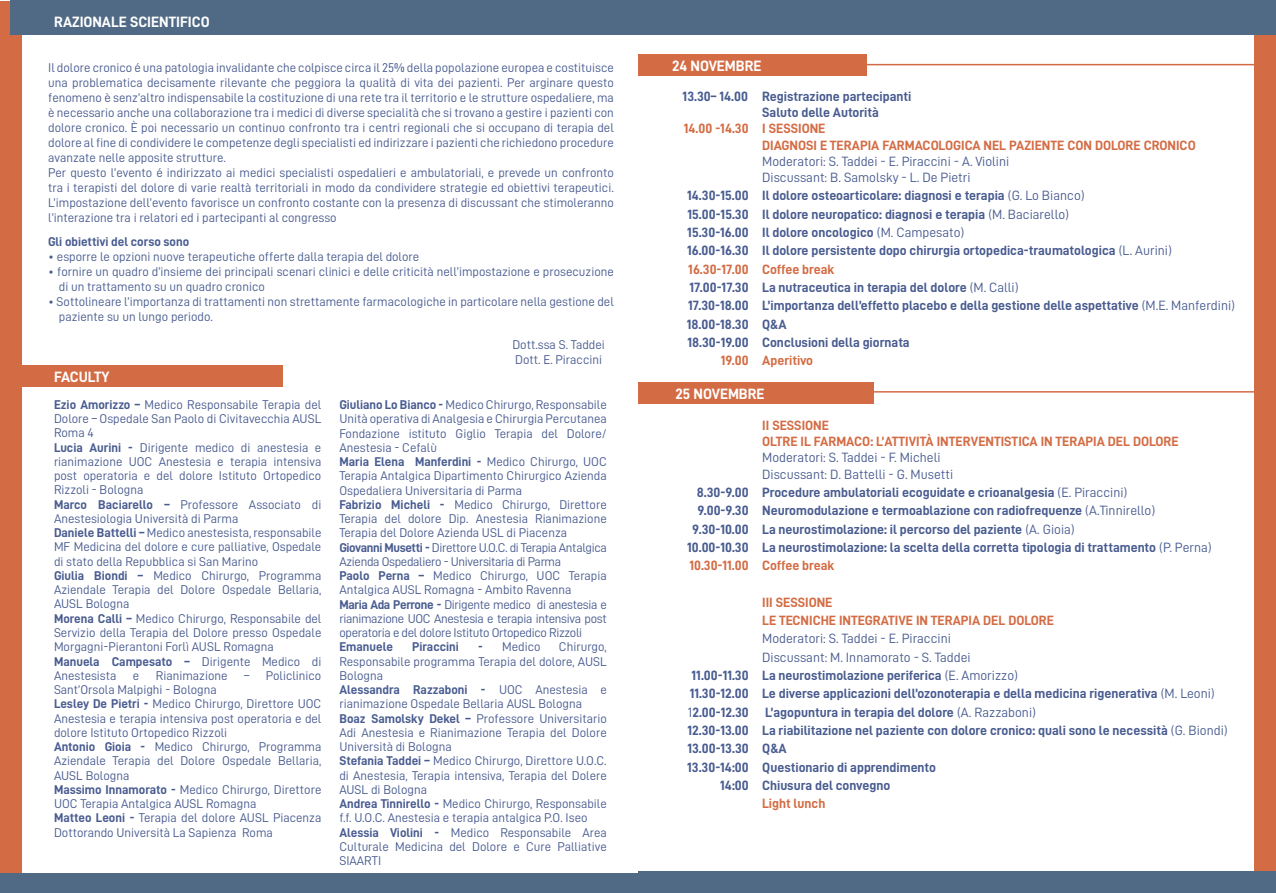
<style>
.page{position:relative;width:1276px;height:893px;background:#fff}
.page>*{position:absolute;margin:0;border:0;box-sizing:border-box;transform-origin:0 0}
.t1{font:15px "D DIN Bold";color:#fff}
.t2{font:13.5px/18.3px "D DIN Bold";color:#495c90}
.t3{font:13.5px/16.2px "D DIN Bold";color:#d36c44}
.t4{font:13.5px/16.2px "D DIN";color:#495c90}
.t5{font:12.75px/14.2px "D DIN";color:#495c90}
.t6{font:12.75px "D DIN Bold";color:#495c90}
.t7{font:12.75px/15.3px "D DIN";color:#4a5c8f}
.s1{font-family:"D DIN Bold"}
.s2{font-family:"D DIN"}
.s3{color:#d36c44}
</style>
<div class="page">
<div style="left:1254px;top:1px;width:22px;height:871px;background:#d36c44"></div>
<div style="left:638px;top:54px;width:229px;height:21px;background:#d36c44"></div>
<hr style="left:867px;top:64px;width:409px;height:1px;background:#d36c44">
<div style="left:638px;top:382px;width:235px;height:21px;background:#d36c44"></div>
<hr style="left:873px;top:391px;width:403px;height:2px;background:#d36c44">
<div style="left:638px;top:0;width:638px;height:34px;background:#506a85"></div>
<div style="left:638px;top:872px;width:638px;height:21px;background:#506a85"></div>
<div style="left:0;top:1px;width:21px;height:872px;background:#d36c44"></div>
<div style="left:0;top:873px;width:638px;height:20px;background:#506a85"></div>
<div style="left:11px;top:0;width:627px;height:34px;background:#506a85"></div>
<div style="left:11px;top:365px;width:272px;height:22px;background:#d36c44"></div>
<p class="t1" style="left:54px;top:14px;width:157px">RAZIONALE SCIENTIFICO</p>
<p class="t5" style="left:48px;top:60px;width:567px;line-height:15px">Il dolore cronico é una patologia invalidante che colpisce circa il 25% della popolazione europea e costituisce una problematica decisamente rilevante che peggiora la qualità di vita dei pazienti. Per arginare questo fenomeno è senz’altro indispensabile la costituzione di una rete tra il territorio e le strutture ospedaliere, ma è necessario anche una collaborazione tra i medici di diverse specialità che si trovano a gestire i pazienti con dolore cronico. È poi necessario un continuo confronto tra i centri regionali che si occupano di terapia del dolore al fine di condividere le competenze degli specialisti ed indirizzare i pazienti che richiedono procedure avanzate nelle apposite strutture.<br>Per questo l’evento é indirizzato ai medici specialisti ospedalieri e ambulatoriali, e prevede un confronto tra i terapisti del dolore di varie realtà territoriali in modo da condividere strategie ed obiettivi terapeutici.<br>L’impostazione dell’evento favorisce un confronto costante con la presenza di discussant che stimoleranno l’interazione tra i relatori ed i partecipanti al congresso</p>
<p class="t6" style="left:48px;top:234px;width:143px">Gli obiettivi del corso sono</p>
<p class="t5" style="left:48px;top:249px;width:372px">• esporre le opzioni nuove terapeutiche offerte dalla terapia del dolore</p>
<p class="t5" style="left:59px;top:264px;width:556px;line-height:15px;text-indent:-11px">• fornire un quadro d’insieme dei principali scenari clinici e delle criticità nell’impostazione e prosecuzione di un trattamento su un quadro cronico</p>
<p class="t5" style="left:59px;top:294px;width:556px;line-height:15px;text-indent:-11px">• Sottolineare l’importanza di trattamenti non strettamente farmacologiche in particolare nella gestione del paziente su un lungo periodo.</p>
<p class="t1" style="left:54px;top:369px;width:57px">FACULTY</p>
<p class="t5" style="left:54px;top:397px;width:269px"><span class="s1">Ezio Amorizzo –</span> Medico Responsabile Terapia del Dolore – Ospedale San Paolo di Civitavecchia AUSL Roma 4<br><span class="s1">Lucia Aurini -</span> Dirigente medico di anestesia e rianimazione UOC Anestesia e terapia intensiva post operatoria e del dolore Istituto Ortopedico Rizzoli - Bologna<br><span class="s1">Marco Baciarello –</span> Professore Associato di Anestesiologia Università di Parma<br><span class="s1">Daniele Battelli –</span> Medico anestesista, responsabile MF Medicina del dolore e cure palliative, Ospedale di stato della Repubblica si San Marino<br><span class="s1">Giulia Biondi –</span> Medico Chirurgo, Programma Aziendale Terapia del Dolore Ospedale Bellaria, AUSL Bologna<br><span class="s1">Morena Calli –</span> Medico Chirurgo, Responsabile del Servizio della Terapia del Dolore presso Ospedale Morgagni-Pierantoni Forlì AUSL Romagna</p>
<p class="t6" style="left:54px;top:654px;width:269px">Manuela Campesato – <span class="s2">Dirigente Medico di</span></p>
<p class="t5" style="left:54px;top:668px;width:64px">Anestesista</p>
<p class="t5" style="left:133px;top:668px;width:8px">e</p>
<p class="t5" style="left:156px;top:668px;width:73px">Rianimazione</p>
<p class="t5" style="left:244px;top:668px;width:79px">– Policlinico</p>
<p class="t5" style="left:54px;top:682px;width:269px">Sant’Orsola Malpighi - Bologna<br><span class="s1">Lesley De Pietri -</span> Medico Chirurgo, Direttore UOC Anestesia e terapia intensiva post operatoria e del dolore Istituto Ortopedico Rizzoli<br><span class="s1">Antonio Gioia -</span> Medico Chirurgo, Programma Aziendale Terapia del Dolore Ospedale Bellaria, AUSL Bologna<br><span class="s1">Massimo Innamorato -</span> Medico Chirurgo, Direttore UOC Terapia Antalgica AUSL Romagna<br><span class="s1">Matteo Leoni -</span> Terapia del dolore AUSL Piacenza Dottorando Università La Sapienza Roma</p>
<p class="t7" style="left:512px;top:336px;width:94px">Dott.ssa S. Taddei<br>Dott. E. Piraccini</p>
<p class="t5" style="left:339px;top:397px;width:269px;text-align:justify"><span class="s1">Giuliano Lo Bianco -</span> Medico Chirurgo, Responsabile Unità operativa di Analgesia e Chirurgia Percutanea Fondazione istituto Giglio Terapia del Dolore/ Anestesia - Cefalù</p>
<p class="t6" style="left:339px;top:455px;width:269px">Maria Elena Manferdini - <span class="s2">Medico Chirurgo, UOC</span></p>
<p class="t5" style="left:339px;top:469px;width:269px">Terapia Antalgica Dipartimento Chirurgico Azienda Ospedaliera Universitaria di Parma<br><span class="s1">Fabrizio Micheli -</span> Medico Chirurgo, Direttore Terapia del dolore Dip. Anestesia Rianimazione Terapia del Dolore Azienda USL di Piacenza <span class="s1">Giovanni Musetti -</span> Direttore U.O.C. di Terapia Antalgica Azienda Ospedaliero - Universitaria di Parma<br><span class="s1">Paolo Perna –</span> Medico Chirurgo, UOC Terapia Antalgica AUSL Romagna - Ambito Ravenna<br><span class="s1">Maria Ada Perrone -</span> Dirigente medico di anestesia e rianimazione UOC Anestesia e terapia intensiva post operatoria e del dolore Istituto Ortopedico Rizzoli</p>
<p class="t6" style="left:339px;top:640px;width:55px">Emanuele</p>
<p class="t6" style="left:412px;top:640px;width:48px">Piraccini</p>
<p class="t5" style="left:478px;top:640px;width:64px"><span class="s1">-</span> Medico</p>
<p class="t5" style="left:339px;top:640px;width:269px;text-align:justify;text-indent:220px">Chirurgo, Responsabile programma Terapia del dolore, AUSL Bologna</p>
<p class="t6" style="left:339px;top:683px;width:269px">Alessandra Razzaboni - <span class="s2">UOC Anestesia e</span></p>
<p class="t5" style="left:339px;top:697px;width:269px">rianimazione Ospedale Bellaria AUSL Bologna <span class="s1">Boaz Samolsky Dekel –</span> Professore Universitario Adi Anestesia e Rianimazione Terapia del Dolore Università di Bologna<br><span class="s1">Stefania Taddei –</span> Medico Chirurgo, Direttore U.O.C. di Anestesia, Terapia intensiva, Terapia del Dolere AUSL di Bologna<br><span class="s1">Andrea Tinnirello -</span> Medico Chirurgo, Responsabile f.f. U.O.C. Anestesia e terapia antalgica P.O. Iseo <span class="s1">Alessia Violini -</span> Medico Responsabile Area Culturale Medicina del Dolore e Cure Palliative SIAARTI</p>
<p class="t1" style="left:672px;top:57px;width:91px">24 NOVEMBRE</p>
<p class="t2" style="left:762px;top:88px;width:151px;line-height:16.2px;text-indent:-80px">13.30– 14.00 Registrazione partecipanti<br>Saluto delle Autorità</p>
<p class="t3" style="left:762px;top:120px;width:435px;text-indent:-78px">14.00 -14.30 I SESSIONE<br>DIAGNOSI E TERAPIA FARMACOLOGICA NEL PAZIENTE CON DOLORE CRONICO</p>
<p class="t4" style="left:762px;top:153px;width:249px">Moderatori: S. Taddei - E. Piraccini - A. Violini<br>Discussant: B. Samolsky - L. De Pietri</p>
<p class="t2" style="left:687px;top:186px;width:550px">14.30-15.00 Il dolore osteoarticolare: diagnosi e terapia <span class="s2">(G. Lo Bianco)<br></span>15.00-15.30 Il dolore neuropatico: diagnosi e terapia <span class="s2">(M. Baciarello)<br></span>15.30-16.00 Il dolore oncologico <span class="s2">(M. Campesato)<br></span>16.00-16.30 Il dolore persistente dopo chirurgia ortopedica-traumatologica <span class="s2">(L. Aurini)<br></span><span class="s3">16.30-17.00 Coffee break<br></span>17.00-17.30 La nutraceutica in terapia del dolore <span class="s2">(M. Calli)<br></span>17.30-18.00 L’importanza dell’effetto placebo e della gestione delle aspettative <span class="s2">(M.E. Manferdini)<br></span>18.00-18.30 Q&amp;A<br>18.30-19.00 Conclusioni della giornata</p>
<p class="t3" style="left:721px;top:352px;width:94px">19.00 Aperitivo</p>
<p class="t1" style="left:675px;top:385px;width:91px">25 NOVEMBRE</p>
<p class="t3" style="left:762px;top:417px;width:418px">II SESSIONE<br>OLTRE IL FARMACO: L’ATTIVITÀ INTERVENTISTICA IN TERAPIA DEL DOLORE</p>
<p class="t4" style="left:762px;top:449px;width:192px">Moderatori: S. Taddei - F. Micheli<br>Discussant: D. Battelli - G. Musetti</p>
<p class="t2" style="left:697px;top:483px;width:432px">8.30-9.00 Procedure ambulatoriali ecoguidate e crioanalgesia <span class="s2">(E. Piraccini)</span></p>
<p class="t2" style="left:697px;top:501px;width:459px">9.00-9.30 Neuromodulazione e termoablazione con radiofrequenze <span class="s2">(A.Tinnirello)</span></p>
<p class="t2" style="left:692px;top:519px;width:384px">9.30-10.00 La neurostimolazione: il percorso del paziente <span class="s2">(A. Gioia)</span></p>
<p class="t2" style="left:687px;top:538px;width:526px">10.00-10.30 La neurostimolazione: la scelta della corretta tipologia di trattamento <span class="s2">(P. Perna)</span></p>
<p class="t3" style="left:689px;top:557px;width:147px">10.30-11.00 Coffee break</p>
<p class="t3" style="left:762px;top:593px;width:293px;line-height:18.3px">III SESSIONE<br>LE TECNICHE INTEGRATIVE IN TERAPIA DEL DOLORE</p>
<p class="t4" style="left:762px;top:629px;width:210px;line-height:18.3px">Moderatori: S. Taddei - E. Piraccini<br>Discussant: M. Innamorato - S. Taddei</p>
<p class="t2" style="left:691px;top:666px;width:328px">11.00-11.30 La neurostimolazione periferica <span class="s2">(E. Amorizzo)</span></p>
<p class="t2" style="left:689px;top:684px;width:526px">11.30-12.00 Le diverse applicazioni dell’ozonoterapia e della medicina rigenerativa <span class="s2">(M. Leoni)</span></p>
<p class="t2" style="left:688px;top:703px;width:349px"><span class="s2">1</span>2.00-12.30 L’agopuntura in terapia del dolore <span class="s2">(A. Razzaboni)</span></p>
<p class="t2" style="left:687px;top:721px;width:542px">12.30-13.00 La riabilitazione nel paziente con dolore cronico: quali sono le necessità <span class="s2">(G. Biondi)</span></p>
<p class="t2" style="left:687px;top:739px;width:101px">13.00-13.30 Q&amp;A</p>
<p class="t2" style="left:687px;top:758px;width:250px">13.30-14:00 Questionario di apprendimento</p>
<p class="t2" style="left:720px;top:776px;width:172px">14:00 Chiusura del convegno</p>
<p class="t3" style="left:762px;top:795px;width:65px">Light lunch</p>
</div>
